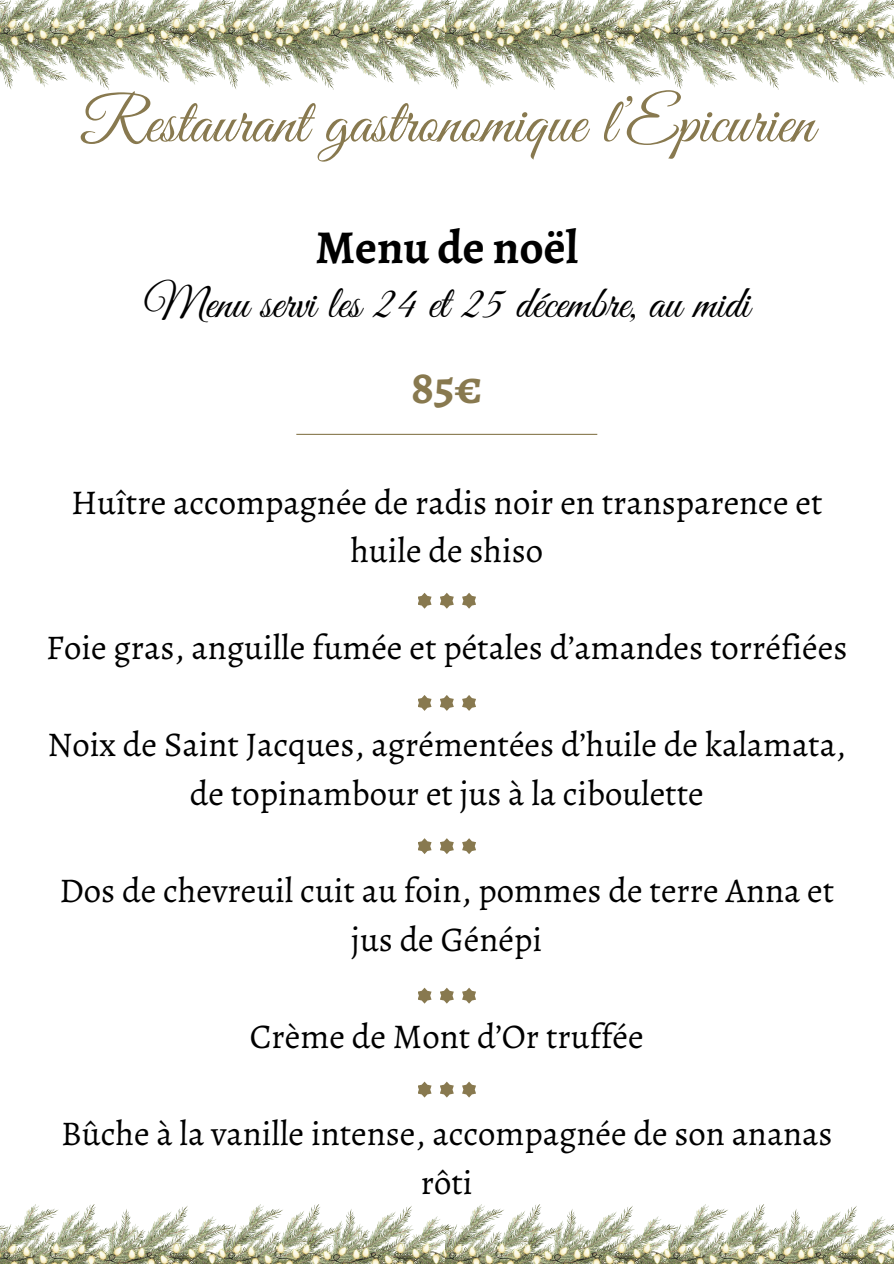
<style>
.page{position:relative;width:894px;height:1264px;background:#fff}
.page>*{position:absolute;margin:0;border:0;box-sizing:border-box;transform-origin:0 0}
.t1{font:63.75px "Great Vibes";color:#88794f}
.t2{font:700 48px "Alegreya";color:#88794f}
.t3{font:700 47.25px "Alegreya";color:#000}
.t4{font:46.05px "Great Vibes";color:#000}
.t5{font:34.8px/48.6px "Alegreya";color:#000;text-align:center}
</style>
<div class="page">
<hr style="left:296px;top:434px;width:301px;height:1px;background:#88794f">
<svg style="left:440px;top:592px;width:13px;height:16px"></svg>
<svg style="left:462px;top:593px;width:14px;height:15px"></svg>
<svg style="left:418px;top:592px;width:13px;height:16px"></svg>
<svg style="left:440px;top:695px;width:13px;height:16px"></svg>
<svg style="left:462px;top:695px;width:14px;height:16px"></svg>
<svg style="left:418px;top:695px;width:13px;height:16px"></svg>
<svg style="left:440px;top:838px;width:13px;height:16px"></svg>
<svg style="left:462px;top:838px;width:14px;height:16px"></svg>
<svg style="left:418px;top:838px;width:13px;height:16px"></svg>
<svg style="left:440px;top:987px;width:13px;height:16px"></svg>
<svg style="left:462px;top:987px;width:14px;height:16px"></svg>
<svg style="left:418px;top:987px;width:13px;height:16px"></svg>
<svg style="left:440px;top:1081px;width:13px;height:16px"></svg>
<svg style="left:462px;top:1081px;width:14px;height:16px"></svg>
<svg style="left:418px;top:1081px;width:13px;height:16px"></svg>
<img style="left:0;top:0;width:445px;height:89px">
<img style="left:445px;top:0;width:448px;height:89px">
<img style="left:0;top:1204px;width:445px;height:59px">
<img style="left:445px;top:1204px;width:448px;height:59px">
<h2 class="t1" style="left:79px;top:87px;width:735px">Restaurant gastronomique l’Epicurien</h2>
<p class="t3" style="left:315px;top:214px;width:264px">Menu de noël</p>
<p class="t4" style="left:144px;top:278px;width:607px">Menu servi les 24 et 25 décembre, au midi</p>
<p class="t2" style="left:411px;top:354px;width:73px">85€</p>
<p class="t5" style="left:71px;top:477px;width:752px">Huître accompagnée de radis noir en transparence et huile de shiso</p>
<p class="t5" style="left:46px;top:623px;width:802px">Foie gras, anguille fumée et pétales d’amandes torréfiées</p>
<p class="t5" style="left:47px;top:720px;width:799px">Noix de Saint Jacques, agrémentées d’huile de kalamata, de topinambour et jus à la ciboulette</p>
<h1 class="t5" style="left:59px;top:866px;width:776px">Dos de chevreuil cuit au foin, pommes de terre Anna et jus de Génépi</h1>
<h2 class="t5" style="left:250px;top:1011px;width:395px">Crème de Mont d’Or truffée</h2>
<h3 class="t5" style="left:61px;top:1108px;width:772px">Bûche à la vanille intense, accompagnée de son ananas rôti</h3>
</div>
